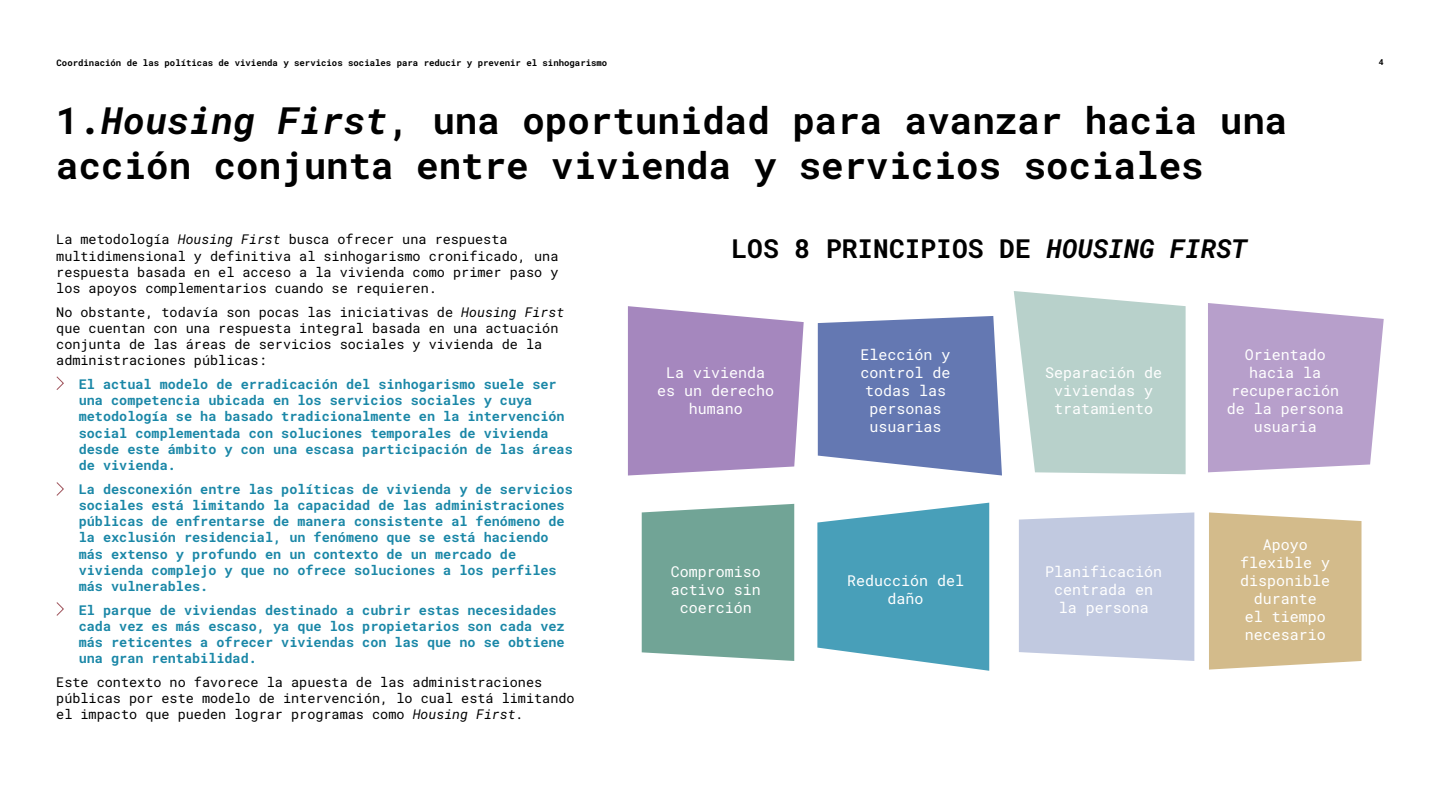
<style>
.page{position:relative;width:1440px;height:810px;background:#fff}
.page>*{position:absolute;margin:0;border:0;box-sizing:border-box;transform-origin:0 0}
.t1{font:700 37.5px/45px "Roboto Mono";color:#000}
.t2{font:700 26.25px "Roboto Mono";color:#000}
.t3{font:15px/18px "Roboto Mono";color:#fff;text-align:center}
.t4{font:700 13.5px/16.2px "Roboto Mono";color:#1a87a7}
.t5{font:13.5px/16.2px "Roboto Mono";color:#000}
.t6{font:700 9px "Roboto Mono";color:#000}
.t7{font:700 8.25px "Roboto Mono";color:#000}
.s1{font-style:italic}
</style>
<div class="page">
<svg style="left:1014px;top:291px;width:172px;height:183px;background:#bfd5d0"></svg>
<svg style="left:817px;top:503px;width:172px;height:168px;background:#5fabc2"></svg>
<svg style="left:1208px;top:303px;width:176px;height:169px;background:#bea9d0"></svg>
<svg style="left:628px;top:306px;width:176px;height:170px;background:#ae93c4"></svg>
<svg style="left:56px;top:376px;width:8px;height:14px"></svg>
<svg style="left:56px;top:482px;width:8px;height:14px"></svg>
<svg style="left:56px;top:602px;width:8px;height:14px"></svg>
<div style="left:1209px;top:512px;width:153px;height:158px;background:#d3bb8b"></div>
<div style="left:642px;top:504px;width:152px;height:157px;background:#71a496"></div>
<svg style="left:818px;top:316px;width:184px;height:160px;background:#7486ba"></svg>
<div style="left:1019px;top:512px;width:175px;height:149px;background:#c1c9e0"></div>
<p class="t6" style="left:57px;top:56px;width:552px">Coordinación de las políticas de vivienda y servicios sociales para reducir y prevenir el sinhogarismo</p>
<p class="t7" style="left:1379px;top:56px;width:6px">4</p>
<h1 class="t1" style="left:56px;top:97px;width:1233px">1.<span class="s1">Housing First</span>, una oportunidad para avanzar hacia una acción conjunta entre vivienda y servicios sociales</h1>
<p class="t5" style="left:56px;top:231px;width:504px">La metodología <span class="s1">Housing First</span> busca ofrecer una respuesta multidimensional y definitiva al sinhogarismo cronificado, una respuesta basada en el acceso a la vivienda como primer paso y los apoyos complementarios cuando se requieren.</p>
<p class="t5" style="left:56px;top:303px;width:510px">No obstante, todavía son pocas las iniciativas de <span class="s1">Housing First </span>que cuentan con una respuesta integral basada en una actuación conjunta de las áreas de servicios sociales y vivienda de la administraciones públicas:</p>
<p class="t4" style="left:79px;top:376px;width:496px">El actual modelo de erradicación del sinhogarismo suele ser una competencia ubicada en los servicios sociales y cuya metodología se ha basado tradicionalmente en la intervención social complementada con soluciones temporales de vivienda desde este ámbito y con una escasa participación de las áreas de vivienda.</p>
<p class="t4" style="left:79px;top:480px;width:496px">La desconexión entre las políticas de vivienda y de servicios sociales está limitando la capacidad de las administraciones públicas de enfrentarse de manera consistente al fenómeno de la exclusión residencial, un fenómeno que se está haciendo más extenso y profundo en un contexto de un mercado de vivienda complejo y que no ofrece soluciones a los perfiles más vulnerables.</p>
<p class="t4" style="left:79px;top:601px;width:488px">El parque de viviendas destinado a cubrir estas necesidades cada vez es más escaso, ya que los propietarios son cada vez más reticentes a ofrecer viviendas con las que no se obtiene una gran rentabilidad.</p>
<p class="t5" style="left:56px;top:674px;width:520px">Este contexto no favorece la apuesta de las administraciones públicas por este modelo de intervención, lo cual está limitando el impacto que pueden lograr programas como <span class="s1">Housing First.</span></p>
<h2 class="t2" style="left:732px;top:230px;width:517px">LOS 8 PRINCIPIOS DE <span class="s1">HOUSING FIRST</span></h2>
<p class="t3" style="left:657px;top:363px;width:118px">La vivienda es un derecho humano</p>
<p class="t3" style="left:861px;top:345px;width:91px">Elección y control de todas las personas usuarias</p>
<p class="t3" style="left:1045px;top:363px;width:118px">Separación de viviendas y tratamiento</p>
<p class="t3" style="left:671px;top:562px;width:91px">Compromiso activo sin coerción</p>
<p class="t3" style="left:847px;top:571px;width:118px">Reducción del daño</p>
<p class="t3" style="left:1045px;top:562px;width:118px">Planificación centrada en la persona</p>
<p class="t3" style="left:1227px;top:345px;width:118px">Orientado hacia la recuperación de la persona usuaria</p>
<p class="t3" style="left:1240px;top:535px;width:91px">Apoyo flexible y disponible durante<br>el tiempo necesario</p>
</div>
